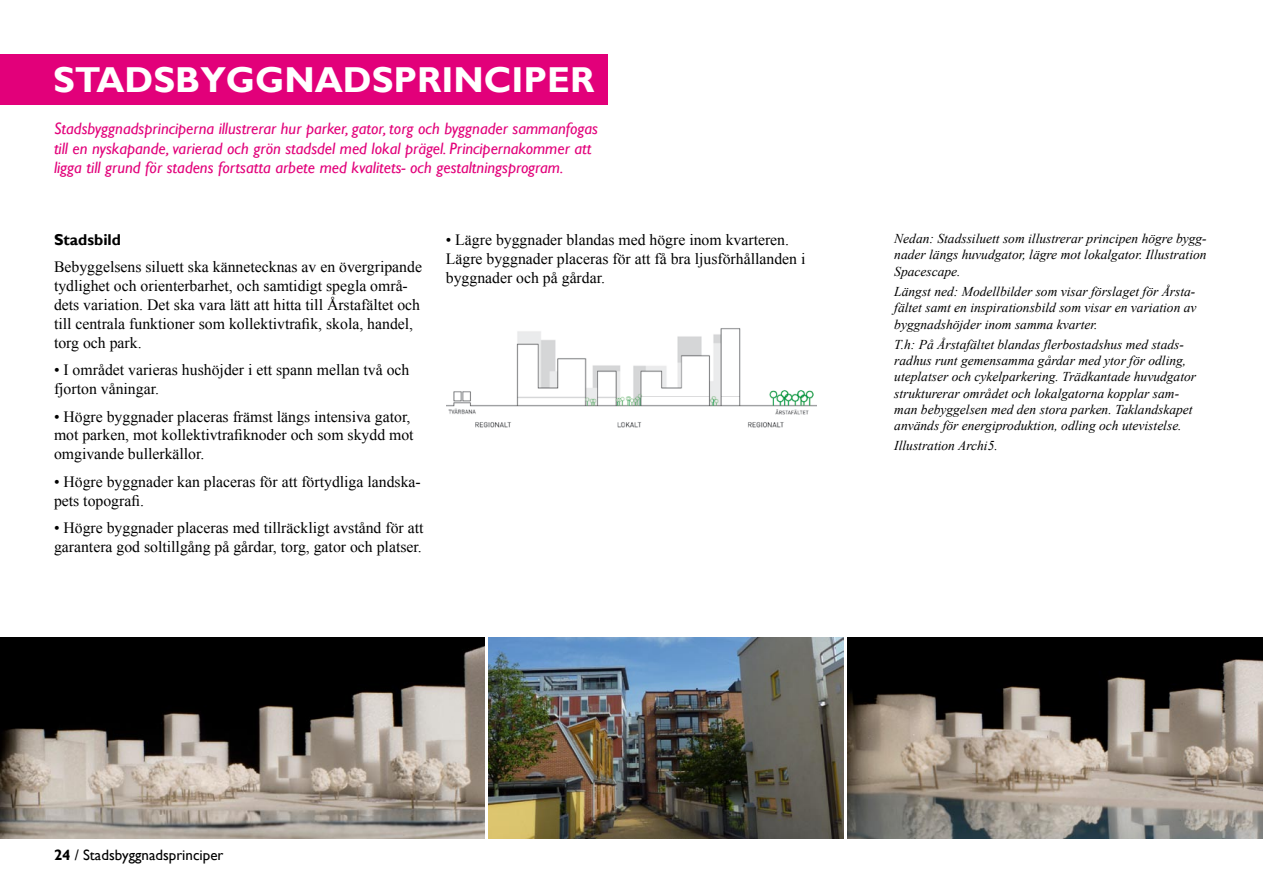
<style>
.page{position:relative;width:1263px;height:893px;background:#fff}
.page>*{position:absolute;margin:0;border:0;box-sizing:border-box;transform-origin:0 0}
.t1{font:700 36px "Gill Sans";color:#fff}
.t2{font:italic 16.5px/19.8px "Gill Sans";color:#e2007a}
.t3{font:15.75px/18.9px "Times New Roman";color:#000}
.t4{font:700 15.75px "Gill Sans";color:#000}
.t5{font:15px "Gill Sans";color:#000}
.t6{font:italic 13.5px/16.2px "Times New Roman";color:#000;text-align:justify}
.s1{font-weight:700}
</style>
<div class="page">
<img style="left:446px;top:328px;width:370px;height:100px">
<div style="left:0;top:54px;width:607px;height:50px;background:#e2007a"></div>
<img style="left:847px;top:638px;width:416px;height:201px">
<img style="left:0;top:638px;width:484px;height:201px">
<img style="left:489px;top:638px;width:354px;height:201px">
<h1 class="t1" style="left:53px;top:59px;width:543px">STADSBYGGNADSPRINCIPER</h1>
<p class="t2" style="left:54px;top:118px;width:546px">Stadsbyggnadsprinciperna illustrerar hur parker, gator, torg och byggnader sammanfogas till en nyskapande, varierad och grön stadsdel med lokal prägel. Principernakommer att ligga till grund för stadens fortsatta arbete med kvalitets- och gestaltningsprogram.</p>
<p class="t4" style="left:54px;top:230px;width:69px">Stadsbild</p>
<p class="t3" style="left:54px;top:257px;width:369px">Bebyggelsens siluett ska kännetecknas av en övergripande tydlighet och orienterbarhet, och samtidigt spegla områ&shy;dets variation. Det ska vara lätt att hitta till Årstafältet och till centrala funktioner som kollektivtrafik, skola, handel, torg och park.</p>
<p class="t3" style="left:54px;top:360px;width:357px">• I området varieras hushöjder i ett spann mellan två och fjorton våningar.</p>
<p class="t3" style="left:54px;top:407px;width:361px">• Högre byggnader placeras främst längs intensiva gator, mot parken, mot kollektivtrafiknoder och som skydd mot omgivande bullerkällor.</p>
<p class="t3" style="left:54px;top:472px;width:368px">• Högre byggnader kan placeras för att förtydliga landska&shy;pets topografi.</p>
<p class="t3" style="left:54px;top:518px;width:371px">• Högre byggnader placeras med tillräckligt avstånd för att garantera god soltillgång på gårdar, torg, gator och platser.</p>
<p class="t3" style="left:446px;top:230px;width:361px">• Lägre byggnader blandas med högre inom kvarteren.<br>Lägre byggnader placeras för att få bra ljusförhållanden i byggnader och på gårdar.</p>
<p class="t6" style="left:894px;top:230px;width:314px">Nedan: Stadssiluett som illustrerar principen högre bygg&shy;nader längs huvudgator, lägre mot lokalgator. Illustration Spacescape.</p>
<p class="t6" style="left:894px;top:283px;width:304px">Längst ned: Modellbilder som visar förslaget för Årsta&shy;fältet samt en inspirationsbild som visar en variation av byggnadshöjder inom samma kvarter.</p>
<p class="t6" style="left:894px;top:336px;width:303px;text-align:left">T.h: På Årstafältet blandas flerbostadshus med stads&shy;radhus runt gemensamma gårdar med ytor för odling, uteplatser och cykelparkering. Trädkantade huvudgator strukturerar området och lokalgatorna kopplar sam&shy;man bebyggelsen med den stora parken. Taklandskapet används för energiproduktion, odling och utevistelse.</p>
<p class="t6" style="left:894px;top:437px;width:105px">Illustration Archi5.</p>
<p class="t5" style="left:54px;top:846px;width:171px"><span class="s1">24</span> / Stadsbyggnadsprinciper</p>
</div>
